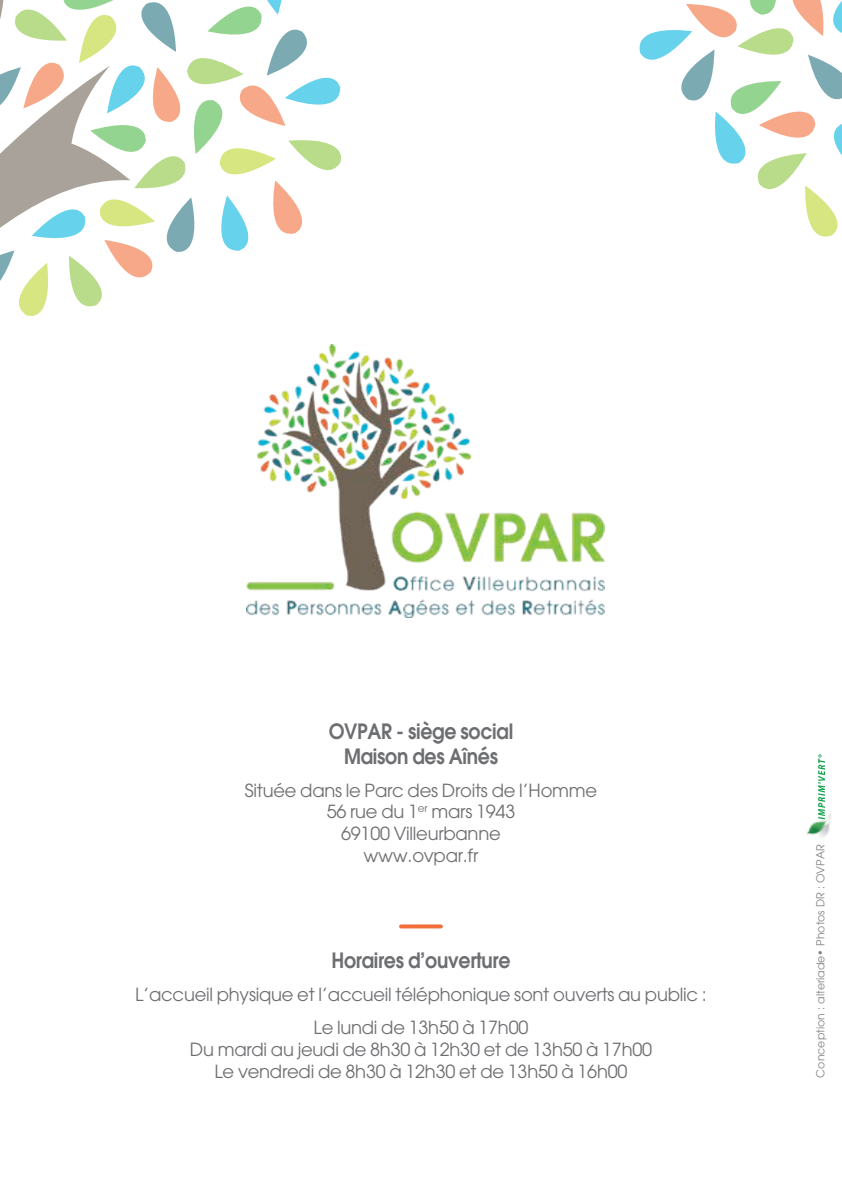
<style>
.page{position:relative;width:842px;height:1191px;background:#fff}
.page>*{position:absolute;margin:0;border:0;box-sizing:border-box;transform-origin:0 0}
.t1{font:600 21px/25.2px "Avant Garde";letter-spacing:-.015em;color:#6d6e71;text-align:center;scale:.9 1}
.t2{font:18px/21.6px "Avant Garde";letter-spacing:-.015em;color:#6d6e71;text-align:center}
.t3{font:11px "Avant Garde";color:#808285}
</style>
<div class="page">
<img style="left:246px;top:344px;width:358px;height:273px">
<svg style="left:401px;top:924px;width:40px;height:4px"></svg>
<svg style="left:130px;top:0;width:211px;height:278px"></svg>
<svg style="left:0;top:0;width:130px;height:316px"></svg>
<svg style="left:639px;top:0;width:203px;height:237px"></svg>
<img style="left:806px;top:814px;width:25px;height:23px">
<svg style="left:818px;top:754px;width:7px;height:65px"></svg>
<p class="t1" style="left:329px;top:717px;width:207px">OVPAR - siège social<br>Maison des Aînés</p>
<p class="t2" style="left:245px;top:779px;width:354px">Située dans le Parc des Droits de l’Homme<br>56 rue du 1<sup>er</sup> mars 1943<br>69100 Villeurbanne<br>www.ovpar.fr</p>
<p class="t1" style="left:331px;top:947px;width:200px">Horaires d’ouverture</p>
<p class="t2" style="left:135px;top:978px;width:573px;line-height:33px">L’accueil physique et l’accueil téléphonique sont ouverts au public :<br>Le lundi de 13h50 à 17h00</p>
<p class="t2" style="left:190px;top:1038px;width:464px">Du mardi au jeudi de 8h30 à 12h30 et de 13h50 à 17h00<br>Le vendredi de 8h30 à 12h30 et de 13h50 à 16h00</p>
<p class="t3" style="left:814px;top:1077px;width:234px;rotate:-90deg">Conception : alteriade• Photos DR : OVPAR</p>
</div>
